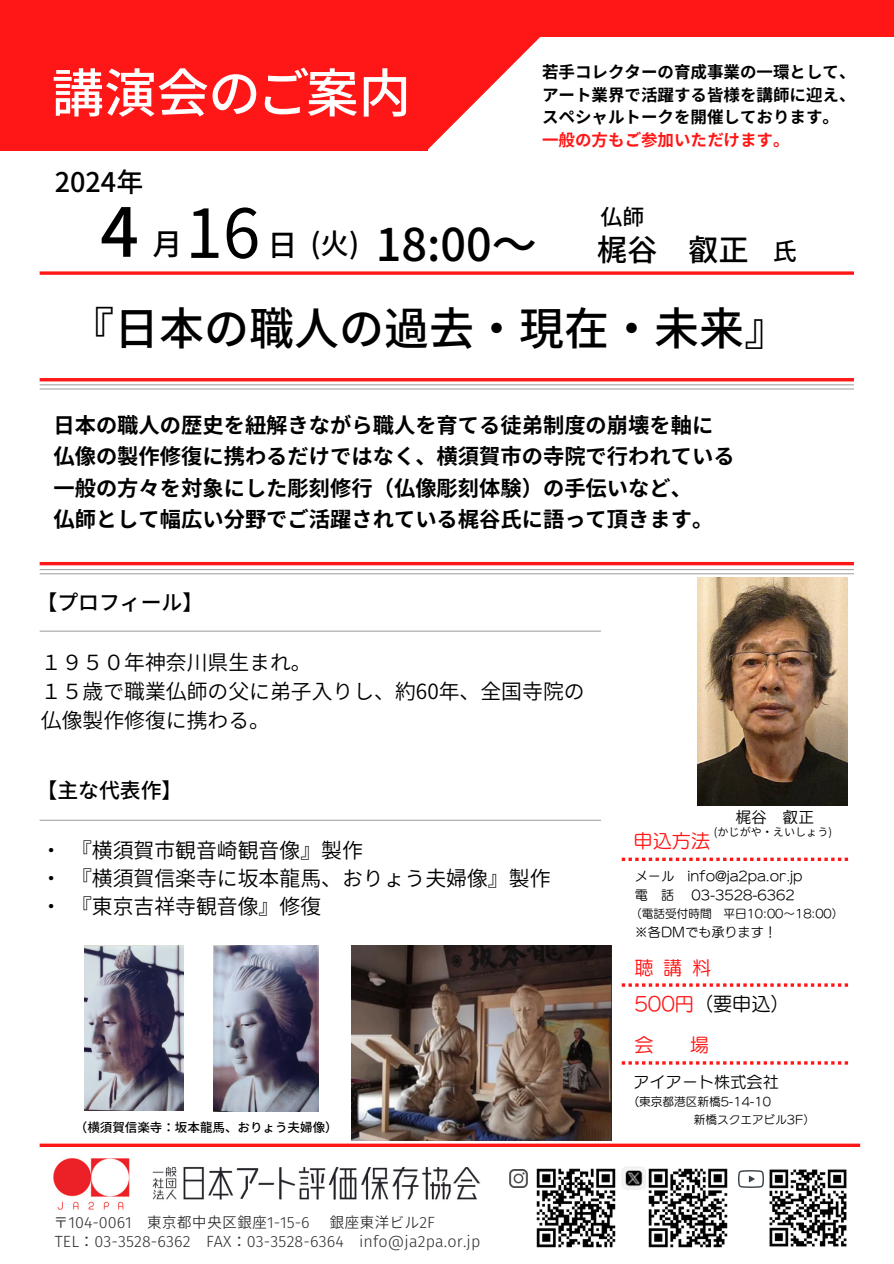
<style>
.page{position:relative;width:894px;height:1264px;background:#fff}
.page>*{position:absolute;margin:0;border:0;box-sizing:border-box;transform-origin:0 0}
.t1{font:67.5px "Noto Sans JP";color:#000}
.t2{font:500 67.5px "Noto Sans JP";color:#000}
.t3{font:52.5px "Gen Yo Gothic TW M";color:#fff}
.t4{font:500 45px "Noto Sans JP";color:#000}
.t5{font:500 30.3px "Noto Sans JP";color:#000}
.t6{font:500 30px "Noto Sans JP";color:#000}
.t7{font:500 28.5px "Noto Sans JP";color:#000}
.t8{font:500 27px "Noto Sans JP";color:#000}
.t9{font:500 24px "Noto Sans JP";color:#000}
.t10{font:500 21.9px "Noto Sans JP";color:#000}
.t11{font:700 21.3px/31.5px "Noto Sans JP";color:#000}
.t12{font:600 20.85px/29px "Noto Sans JP";color:#000}
.t13{font:500 20.85px "Noto Sans JP";color:#000}
.t14{font:19.2px "Canva UD Marugo Small Pr 6 N M";letter-spacing:.25em;color:#ff1616}
.t15{font:19.2px "Canva UD Marugo Small Pr 6 N M";color:#000}
.t16{font:16.5px "Gen Ei Gothic M B";color:#000}
.t17{font:16.5px "Gen Ei Gothic M B";color:#ff1616}
.t18{font:16.2px "Canva UD Marugo Small Pr 6 N M";color:#000}
.t19{font:600 15.75px "Noto Sans JP";color:#000}
.t20{font:15px "Glow Sans J";letter-spacing:.01em;color:#2d2d2f}
.t21{font:13.2px "Canva UD Marugo Small Pr 6 N M";color:#000}
.t22{font:500 12.45px "Noto Sans JP";color:#000}
.t23{font:11.7px "Canva UD Marugo Small Pr 6 N M";color:#000}
.t24{font:600 11.1px "Noto Sans JP";color:#000}
.s1{color:#ff1616}
</style>
<div class="page">
<div style="left:0;top:0;width:893px;height:36px;background:#ff1616"></div>
<div style="left:0;top:28px;width:427px;height:123px;background:#ff1616"></div>
<svg style="left:427px;top:36px;width:115px;height:114px"></svg>
<svg style="left:40px;top:271px;width:813px;height:4px"></svg>
<hr style="left:40px;top:378px;width:813px;height:3px;background:#ff1616">
<hr style="left:40px;top:384px;width:813px;height:1px;background:#a6a6a6">
<hr style="left:40px;top:388px;width:813px;height:1px;background:#a6a6a6">
<hr style="left:40px;top:562px;width:813px;height:3px;background:#ff1616">
<hr style="left:40px;top:569px;width:813px;height:1px;background:#a6a6a6">
<hr style="left:40px;top:573px;width:813px;height:1px;background:#a6a6a6">
<hr style="left:40px;top:630px;width:560px;height:1px;background:#a6a6a6">
<img style="left:53px;top:1158px;width:428px;height:52px">
<img style="left:526px;top:1168px;width:90px;height:80px">
<img style="left:509px;top:1168px;width:18px;height:18px">
<img style="left:645px;top:1168px;width:83px;height:80px">
<img style="left:763px;top:1169px;width:84px;height:78px">
<img style="left:738px;top:1170px;width:25px;height:18px">
<hr style="left:40px;top:1143px;width:819px;height:3px;background:#ff1616">
<svg style="left:621px;top:857px;width:226px;height:4px"></svg>
<svg style="left:621px;top:983px;width:226px;height:3px"></svg>
<svg style="left:621px;top:1061px;width:226px;height:3px"></svg>
<hr style="left:40px;top:819px;width:560px;height:1px;background:#a6a6a6">
<img style="left:622px;top:1167px;width:23px;height:23px">
<img style="left:352px;top:945px;width:259px;height:194px">
<img style="left:697px;top:577px;width:150px;height:228px">
<img style="left:213px;top:945px;width:105px;height:166px">
<img style="left:84px;top:945px;width:99px;height:165px">
<p class="t3" style="left:51px;top:66px;width:361px">講演会のご案内</p>
<h2 class="t16" style="left:542px;top:62px;width:315px">若手コレクターの育成事業の一環として、</h2>
<h5 class="t16" style="left:542px;top:84px;width:315px">アート業界で活躍する皆様を講師に迎え、</h5>
<p class="t16" style="left:542px;top:107px;width:298px">スペシャルトークを開催しております。</p>
<h5 class="t17" style="left:542px;top:129px;width:249px">一般の方もご参加いただけます。</h5>
<h6 class="t8" style="left:55px;top:161px;width:90px">2024年</h6>
<p class="t2" style="left:100px;top:178px;width:40px">4</p>
<p class="t10" style="left:600px;top:200px;width:45px">仏師</p>
<p class="t1" style="left:185px;top:179px;width:76px">16</p>
<p class="t6" style="left:267px;top:221px;width:21px">日</p>
<p class="t7" style="left:310px;top:221px;width:50px">(火)</p>
<h6 class="t4" style="left:376px;top:209px;width:159px">18:00～</h6>
<h5 class="t6" style="left:152px;top:221px;width:25px">月</h5>
<p class="t5" style="left:596px;top:225px;width:153px">梶谷 叡正</p>
<p class="t9" style="left:772px;top:232px;width:23px">氏</p>
<h3 class="t4" style="left:69px;top:292px;width:721px">『日本の職人の過去・現在・未来』</h3>
<h3 class="t11" style="left:53px;top:408px;width:682px">日本の職人の歴史を紐解きながら職人を育てる徒弟制度の崩壊を軸に仏像の製作修復に携わるだけではなく、横須賀市の寺院で行われている一般の方々を対象にした彫刻修行（仏像彫刻体験）の手伝いなど、<br>仏師として幅広い分野でご活躍されている梶谷氏に語って頂きます。</h3>
<p class="t13" style="left:37px;top:585px;width:168px">【プロフィール】</p>
<p class="t12" style="left:41px;top:646px;width:545px">１９５０年神奈川県生まれ。<br>１５歳で職業仏師の父に弟子入りし、約60年、全国寺院の仏像製作修復に携わる。</p>
<p class="t13" style="left:37px;top:774px;width:147px">【主な代表作】</p>
<p class="t12" style="left:41px;top:835px;width:511px;line-height:28.2px">・『横須賀市観音崎観音像』製作<br>・『横須賀信楽寺に坂本龍馬、おりょう夫婦像』製作・『東京吉祥寺観音像』修復</p>
<p class="t22" style="left:75px;top:1117px;width:264px">（横須賀信楽寺：坂本龍馬、おりょう夫婦像）</p>
<p class="t20" style="left:53px;top:1210px;width:258px">〒104-0061 東京都中央区銀座1-15-6</p>
<p class="t20" style="left:329px;top:1210px;width:107px">銀座東洋ビル2F</p>
<p class="t20" style="left:55px;top:1229px;width:427px">TEL：03-3528-6362 FAX：03-3528-6364 info@ja2pa.or.jp</p>
<p class="t19" style="left:735px;top:804px;width:80px">梶谷 叡正</p>
<p class="t24" style="left:713px;top:823px;width:120px">(かじがや・えいしょう)</p>
<p class="t14" style="left:633px;top:831px;width:78px">申込方法</p>
<p class="t21" style="left:634px;top:869px;width:169px">メール info@ja2pa.or.jp</p>
<p class="t21" style="left:634px;top:888px;width:41px">電 話</p>
<p class="t21" style="left:691px;top:888px;width:105px">03-3528-6362</p>
<p class="t23" style="left:630px;top:907px;width:215px">（電話受付時間 平日 10:00～ 18:00）</p>
<p class="t21" style="left:634px;top:925px;width:144px">※各DMでも承ります！</p>
<p class="t14" style="left:634px;top:958px;width:78px">聴講料</p>
<p class="t15" style="left:634px;top:993px;width:157px"><span class="s1">500円</span>（要申込）</p>
<p class="t14" style="left:634px;top:1034px;width:21px">会</p>
<p class="t14" style="left:689px;top:1034px;width:21px">場</p>
<p class="t18" style="left:633px;top:1073px;width:147px">アイアート株式会社</p>
<p class="t23" style="left:634px;top:1095px;width:138px">(東京都港区新橋5-14-10</p>
<p class="t23" style="left:693px;top:1113px;width:123px">新橋スクエアビル3F）</p>
</div>
